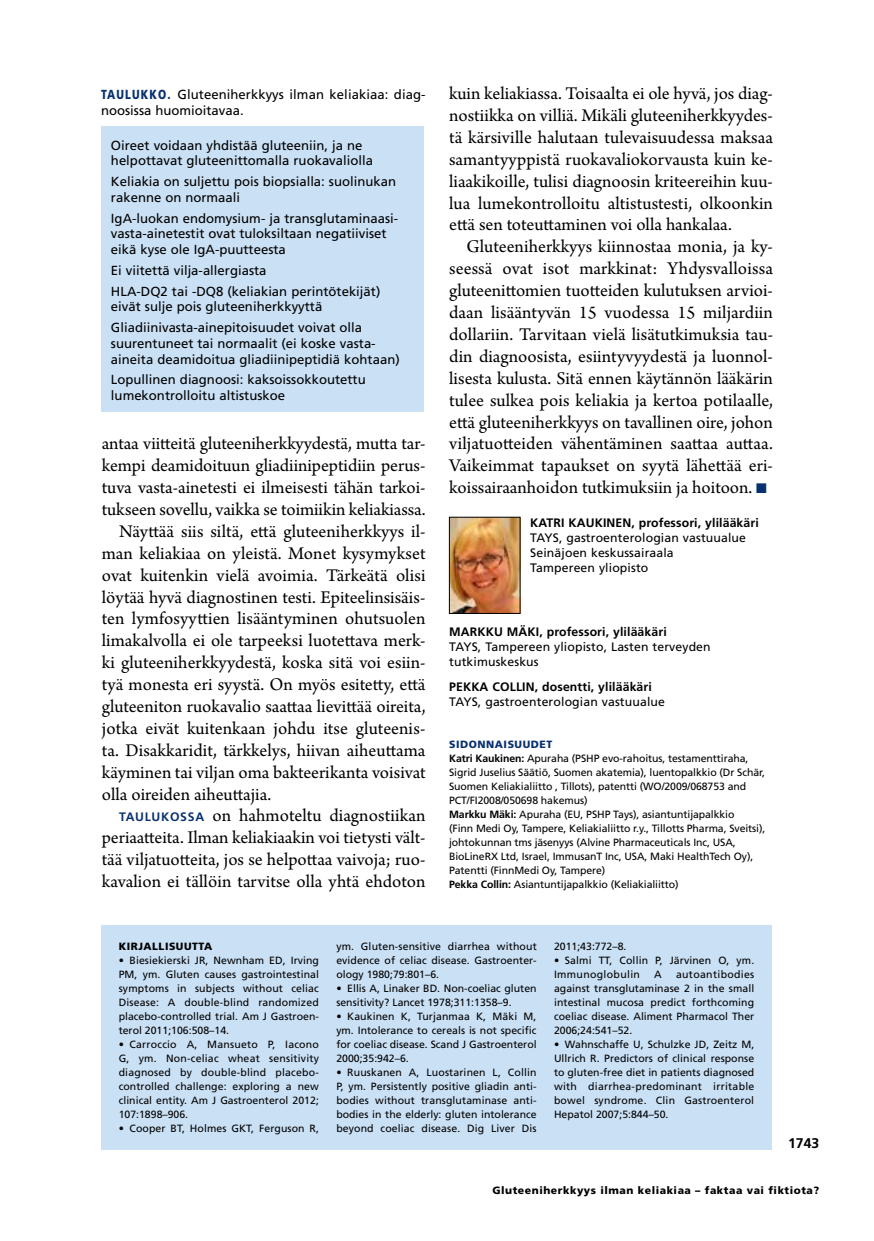
<style>
.page{position:relative;width:874px;height:1241px;background:#fff}
.page>*{position:absolute;margin:0;border:0;box-sizing:border-box;transform-origin:0 0}
.t1{font:18.9px/21.9px "Arno Pro";color:#000;text-align:justify}
.t2{font:700 14px "Frutiger LT Std";color:#000}
.t3{font:13.12px/15.8px "Frutiger LT Std";color:#000}
.t4{font:900 13.12px "Frutiger LT Std";color:#083170;scale:.8 1}
.t5{font:12.25px/14.9px "Frutiger LT Std";letter-spacing:.01em;color:#000}
.t6{font:700 12.25px "Frutiger LT Std";letter-spacing:.01em;color:#000}
.t7{font:10.5px/14px "Frutiger LT Std";color:#000;text-align:justify}
.t8{font:900 10.5px "Frutiger LT Std";letter-spacing:.05em;color:#000}
.s1{font-weight:900;color:#083170}
.s2{font-family:"Frutiger LT Std";font-weight:700;font-size:12.25px;color:#083170}
.s3{color:#083170}
.s4{font-weight:700}
</style>
<div class="page">
<div style="left:102px;top:924px;width:669px;height:224px;background:#cae0f5"></div>
<img style="left:451px;top:519px;width:67px;height:92px">
<div style="left:449px;top:517px;width:71px;height:96px;border:1px solid #000"></div>
<div style="left:101px;top:127px;width:322px;height:285px;background:#cae0f5"></div>
<p class="t3" style="left:101px;top:87px;width:325px;text-indent:24px"><span class="s1">LU KKO .</span> Gluteeniherkkyys ilman keliakiaa: diag&shy;noosissa huomioitavaa.</p>
<p class="t3" style="left:111px;top:137px;width:263px">Oireet voidaan yhdistää gluteeniin, ja ne helpottavat gluteenittomalla ruokavaliolla</p>
<p class="t3" style="left:111px;top:174px;width:286px">Keliakia on suljettu pois biopsialla: suolinukan rakenne on normaali</p>
<p class="t3" style="left:111px;top:210px;width:287px">IgA-luokan endomysium- ja transglutaminaasi&shy;vasta-ainetestit ovat tuloksiltaan negatiiviset eikä kyse ole IgA-puutteesta</p>
<p class="t3" style="left:111px;top:260px;width:271px;line-height:20.7px">Ei viitettä vilja-allergiasta<br>HLA-DQ2 tai -DQ8 (keliakian perintötekijät)</p>
<p class="t3" style="left:111px;top:296px;width:252px;line-height:20.7px">eivät sulje pois gluteeniherkkyyttä<br>Gliadiinivasta-ainepitoisuudet voivat olla</p>
<p class="t3" style="left:111px;top:335px;width:290px">suurentuneet tai normaalit (ei koske vasta&shy;aineita deamidoitua gliadiinipeptidiä kohtaan)</p>
<p class="t3" style="left:111px;top:372px;width:256px">Lopullinen diagnoosi: kaksoissokkoutettu lumekontrolloitu altistuskoe</p>
<p class="t4" style="left:101px;top:87px;width:11px">TAU</p>
<h1 class="t1" style="left:102px;top:433px;width:325px">antaa viitteitä gluteeniherkkyydestä, mutta tar-</h1>
<h1 class="t1" style="left:102px;top:455px;width:325px">kempi deamidoituun gliadiinipeptidiin perus-</h1>
<h1 class="t1" style="left:102px;top:477px;width:325px">tuva vasta-ainetesti ei ilmeisesti tähän tarkoi-</h1>
<h1 class="t1" style="left:102px;top:499px;width:325px">tukseen sovellu, vaikka se toimiikin keliakiassa.</h1>
<h1 class="t1" style="left:119px;top:521px;width:308px">Näyttää siis siltä, että gluteeniherkkyys il-</h1>
<h1 class="t1" style="left:102px;top:543px;width:325px">man keliakiaa on yleistä. Monet kysymykset</h1>
<h1 class="t1" style="left:102px;top:565px;width:325px">ovat kuitenkin vielä avoimia. Tärkeätä olisi</h1>
<h1 class="t1" style="left:102px;top:587px;width:325px">löytää hyvä diagnostinen testi. Epiteelinsisäis-</h1>
<h1 class="t1" style="left:102px;top:608px;width:325px">ten lymfosyyttien lisääntyminen ohutsuolen</h1>
<h1 class="t1" style="left:102px;top:630px;width:325px">limakalvolla ei ole tarpeeksi luotettava merk-</h1>
<h1 class="t1" style="left:102px;top:652px;width:325px">ki gluteeniherkkyydestä, koska sitä voi esiin-</h1>
<h1 class="t1" style="left:102px;top:674px;width:325px">tyä monesta eri syystä. On myös esitetty, että</h1>
<h1 class="t1" style="left:102px;top:696px;width:325px">gluteeniton ruokavalio saattaa lievittää oireita,</h1>
<h1 class="t1" style="left:102px;top:718px;width:325px">jotka eivät kuitenkaan johdu itse gluteenis-</h1>
<h1 class="t1" style="left:102px;top:740px;width:325px">ta. Disakkaridit, tärkkelys, hiivan aiheuttama</h1>
<h1 class="t1" style="left:102px;top:762px;width:325px">käyminen tai viljan oma bakteerikanta voisivat</h1>
<h1 class="t1" style="left:102px;top:783px;width:171px">olla oireiden aiheuttajia.</h1>
<h1 class="t1" style="left:119px;top:805px;width:308px"><span class="s2">TAULUKOSSA</span> on hahmoteltu diagnostiikan</h1>
<h1 class="t1" style="left:102px;top:827px;width:325px">periaatteita. Ilman keliakiaakin voi tietysti vält-</h1>
<h1 class="t1" style="left:102px;top:849px;width:325px">tää viljatuotteita, jos se helpottaa vaivoja; ruo-</h1>
<h1 class="t1" style="left:102px;top:871px;width:325px">kavalion ei tällöin tarvitse olla yhtä ehdoton</h1>
<p class="t1" style="left:449px;top:83px;width:325px">kuin keliakiassa. Toisaalta ei ole hyvä, jos diag&shy;nostiikka on villiä. Mikäli gluteeniherkkyydes&shy;tä kärsiville halutaan tulevaisuudessa maksaa samantyyppistä ruokavaliokorvausta kuin ke&shy;liaakikoille, tulisi diagnoosin kriteereihin kuu&shy;lua lumekontrolloitu altistustesti, olkoonkin että sen toteuttaminen voi olla hankalaa.</p>
<p class="t1" style="left:449px;top:237px;width:325px;text-indent:17px">Gluteeniherkkyys kiinnostaa monia, ja ky&shy;seessä ovat isot markkinat: Yhdysvalloissa gluteenittomien tuotteiden kulutuksen arvioi&shy;daan lisääntyvän 15 vuodessa 15 miljardiin dollariin. Tarvitaan vielä lisätutkimuksia tau&shy;din diagnoosista, esiintyvyydestä ja luonnol&shy;lisesta kulusta. Sitä ennen käytännön lääkärin tulee sulkea pois keliakia ja kertoa potilaalle, että gluteeniherkkyys on tavallinen oire, johon viljatuotteiden vähentäminen saattaa auttaa.<br>Vaikeimmat tapaukset on syytä lähettää eri&shy;koissairaanhoidon tutkimuksiin ja hoitoon. <span class="s3">■</span></p>
<p class="t6" style="left:530px;top:516px;width:230px">KATRI KAUKINEN, professori, ylilääkäri</p>
<p class="t5" style="left:530px;top:530px;width:217px">TAYS, gastroenterologian vastuualue<br>Seinäjoen keskussairaala<br>Tampereen yliopisto</p>
<p class="t6" style="left:449px;top:624px;width:219px">MARKKU MÄKI, professori, ylilääkäri</p>
<p class="t5" style="left:449px;top:639px;width:263px">TAYS, Tampereen yliopisto, Lasten terveyden tutkimuskeskus</p>
<p class="t6" style="left:449px;top:679px;width:204px">PEKKA COLLIN, dosentti, ylilääkäri</p>
<p class="t5" style="left:449px;top:694px;width:217px">TAYS, gastroenterologian vastuualue</p>
<p class="t7" style="left:449px;top:736px;width:317px;text-align:left"><span class="s1">sidonnaisuudet<br></span><span class="s4">Katri Kaukinen:</span> Apuraha (PSHP evo-rahoitus, testamenttiraha, Sigrid Juselius Säätiö, Suomen akatemia), luentopalkkio (Dr Schär, Suomen Keliakialiitto , Tillots), patentti (WO/2009/068753 and PCT/FI2008/050698 hakemus)<br><span class="s4">Markku Mäki:</span> Apuraha (EU, PSHP Tays), asiantuntijapalkkio<br>(Finn Medi Oy, Tampere, Keliakialiitto r.y., Tillotts Pharma, Sveitsi), johtokunnan tms jäsenyys (Alvine Pharmaceuticals Inc, USA, BioLineRX Ltd, Israel, ImmusanT Inc, USA, Maki HealthTech Oy), Patentti (FinnMedi Oy, Tampere)<br><span class="s4">Pekka Collin:</span> Asiantuntijapalkkio (Keliakialiitto)</p>
<p class="t8" style="left:119px;top:939px;width:54px">KIRJALLISUUTTA</p>
<p class="t7" style="left:119px;top:953px;width:202px">• Biesiekierski JR, Newnham ED, Irving PM, ym. Gluten causes gastrointestinal symptoms in subjects without celiac Disease: A double-blind randomized placebo-controlled trial. Am J Gastroen&shy;terol 2011;106:508–14.</p>
<p class="t7" style="left:119px;top:1037px;width:202px">• Carroccio A, Mansueto P, Iacono G, ym. Non-celiac wheat sensitivity diagnosed by double-blind placebo&shy;controlled challenge: exploring a new clinical entity. Am J Gastroenterol 2012; 107:1898–906.</p>
<p class="t7" style="left:119px;top:1121px;width:202px">• Cooper BT, Holmes GKT, Ferguson R,</p>
<p class="t7" style="left:336px;top:939px;width:202px">ym. Gluten-sensitive diarrhea without evidence of celiac disease. Gastroenter&shy;ology 1980;79:801–6.</p>
<p class="t7" style="left:336px;top:981px;width:202px">• Ellis A, Linaker BD. Non-coeliac gluten sensitivity? Lancet 1978;311:1358–9.</p>
<p class="t7" style="left:336px;top:1009px;width:202px">• Kaukinen K, Turjanmaa K, Mäki M, ym. Intolerance to cereals is not specific for coeliac disease. Scand J Gastroenterol 2000;35:942–6.</p>
<p class="t7" style="left:336px;top:1065px;width:202px">• Ruuskanen A, Luostarinen L, Collin P, ym. Persistently positive gliadin anti&shy;bodies without transglutaminase anti&shy;bodies in the elderly: gluten intolerance beyond coeliac disease. Dig Liver Dis</p>
<p class="t7" style="left:553px;top:939px;width:74px">2011;43:772–8.</p>
<p class="t7" style="left:553px;top:953px;width:202px">• Salmi TT, Collin P, Järvinen O, ym.<br>Immunoglobulin</p>
<p class="t7" style="left:553px;top:967px;width:202px;text-indent:122px">autoantibodies against transglutaminase 2 in the small intestinal mucosa predict forthcoming coeliac disease. Aliment Pharmacol Ther 2006;24:541–52.</p>
<p class="t7" style="left:553px;top:1037px;width:202px">• Wahnschaffe U, Schulzke JD, Zeitz M, Ullrich R. Predictors of clinical response to gluten-free diet in patients diagnosed with diarrhea-predominant irritable bowel syndrome. Clin Gastroenterol Hepatol 2007;5:844–50.</p>
<p class="t7" style="left:654px;top:967px;width:9px">A</p>
<h2 class="t2" style="left:787px;top:1134px;width:33px">1743</h2>
<p class="t8" style="left:492px;top:1183px;width:328px">Gluteeniherkkyys ilman keliakiaa – faktaa vai fiktiota?</p>
</div>
